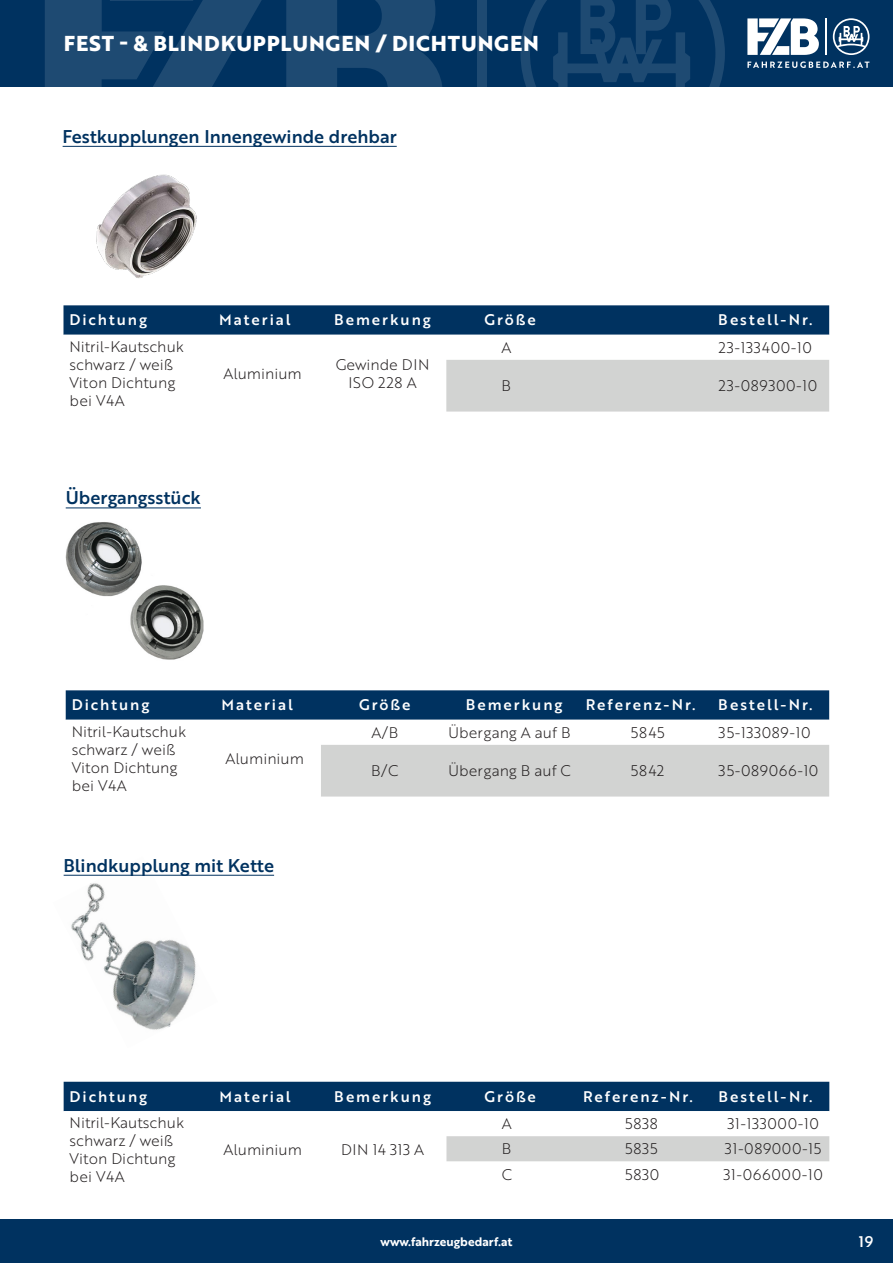
<style>
.page{position:relative;width:893px;height:1263px;background:#fff}
.page>*{position:absolute;margin:0;border:0;box-sizing:border-box;transform-origin:0 0}
.t1{font:700 21px "Brother 1816 Extra";letter-spacing:.04em;color:#fff}
.t2{font:18px "Brother 1816 Medium";color:#003260}
.t3{font:15px/18px "Brother 1816 Light";color:#231f20}
.t4{font:15px "Brother 1816 Medium";letter-spacing:.13em;color:#fff}
.t5{font:15px "Brother 1816 Light";letter-spacing:.04em;color:#231f20}
.t6{font:15px/18px "Brother 1816 Light";letter-spacing:.02em;color:#231f20;text-align:center}
.t7{font:12px "Brother 1816 Bold";color:#fff}
</style>
<div class="page">
<div style="left:0;top:0;width:893px;height:87px;background:#003260"></div>
<svg style="left:520px;top:0;width:205px;height:87px"></svg>
<div style="left:477px;top:0;width:9px;height:87px;background:#1e4a72"></div>
<svg style="left:45px;top:0;width:397px;height:87px"></svg>
<svg style="left:833px;top:18px;width:36px;height:37px"></svg>
<hr style="left:825px;top:18px;width:2px;height:37px;background:#fff">
<svg style="left:747px;top:18px;width:72px;height:37px"></svg>
<svg style="left:747px;top:61px;width:122px;height:7px"></svg>
<div style="left:0;top:1219px;width:893px;height:44px;background:#003260"></div>
<img style="left:63px;top:874px;width:155px;height:156px">
<img style="left:62px;top:145px;width:182px;height:133px">
<hr style="left:63px;top:146px;width:334px;height:1px;background:#003260">
<hr style="left:64px;top:875px;width:210px;height:1px;background:#003260">
<hr style="left:66px;top:508px;width:135px;height:1px;background:#003260">
<div style="left:63px;top:305px;width:766px;height:30px;background:#003260"></div>
<div style="left:446px;top:360px;width:383px;height:52px;background:#d2d3d2"></div>
<img style="left:66px;top:522px;width:138px;height:138px">
<div style="left:66px;top:690px;width:763px;height:30px;background:#003260"></div>
<div style="left:321px;top:745px;width:508px;height:51px;background:#d2d3d2"></div>
<div style="left:64px;top:1082px;width:765px;height:29px;background:#003260"></div>
<svg style="left:447px;top:1161px;width:382px;height:1px"></svg>
<div style="left:446px;top:1136px;width:383px;height:25px;background:#d2d3d2"></div>
<p class="t1" style="left:64px;top:27px;width:477px">FEST - &amp; BLINDKUPPLUNGEN / DICHTUNGEN</p>
<p class="t2" style="left:63px;top:123px;width:336px">Festkupplungen Innengewinde drehbar</p>
<p class="t4" style="left:69px;top:309px;width:79px">Dichtung</p>
<p class="t4" style="left:219px;top:309px;width:73px">Material</p>
<p class="t4" style="left:334px;top:309px;width:98px">Bemerkung</p>
<p class="t4" style="left:484px;top:309px;width:53px">Größe</p>
<p class="t4" style="left:718px;top:309px;width:96px">Bestell-Nr.</p>
<p class="t3" style="left:69px;top:337px;width:116px">Nitril-Kautschuk schwarz / weiß</p>
<p class="t3" style="left:69px;top:373px;width:107px">Viton Dichtung bei V4A</p>
<p class="t3" style="left:502px;top:338px;width:11px">A</p>
<p class="t5" style="left:719px;top:336px;width:95px">23-133400-10</p>
<p class="t3" style="left:502px;top:376px;width:11px">B</p>
<p class="t5" style="left:719px;top:375px;width:100px">23-089300-10</p>
<p class="t3" style="left:223px;top:364px;width:80px">Aluminium</p>
<p class="t6" style="left:336px;top:355px;width:95px">Gewinde DIN<br>ISO 228 A</p>
<p class="t2" style="left:66px;top:484px;width:137px">Übergangsstück</p>
<p class="t4" style="left:72px;top:694px;width:79px">Dichtung</p>
<p class="t4" style="left:221px;top:694px;width:73px">Material</p>
<p class="t4" style="left:359px;top:694px;width:53px">Größe</p>
<p class="t4" style="left:466px;top:694px;width:98px">Bemerkung</p>
<p class="t4" style="left:586px;top:694px;width:111px">Referenz-Nr.</p>
<p class="t4" style="left:718px;top:694px;width:96px">Bestell-Nr.</p>
<p class="t3" style="left:72px;top:722px;width:116px">Nitril-Kautschuk schwarz / weiß</p>
<p class="t3" style="left:72px;top:758px;width:107px">Viton Dichtung bei V4A</p>
<p class="t3" style="left:371px;top:723px;width:28px">A/B</p>
<p class="t3" style="left:449px;top:723px;width:123px">Übergang A auf B</p>
<p class="t3" style="left:631px;top:723px;width:35px">5845</p>
<p class="t5" style="left:719px;top:721px;width:93px">35-133089-10</p>
<p class="t3" style="left:371px;top:761px;width:29px">B/C</p>
<p class="t3" style="left:449px;top:761px;width:124px">Übergang B auf C</p>
<p class="t3" style="left:631px;top:761px;width:35px">5842</p>
<p class="t5" style="left:719px;top:760px;width:101px">35-089066-10</p>
<p class="t3" style="left:226px;top:749px;width:80px">Aluminium</p>
<p class="t2" style="left:64px;top:851px;width:212px">Blindkupplung mit Kette</p>
<p class="t4" style="left:70px;top:1085px;width:79px">Dichtung</p>
<p class="t4" style="left:219px;top:1085px;width:73px">Material</p>
<p class="t4" style="left:334px;top:1085px;width:98px">Bemerkung</p>
<p class="t4" style="left:485px;top:1085px;width:53px">Größe</p>
<p class="t4" style="left:583px;top:1085px;width:111px">Referenz-Nr.</p>
<p class="t4" style="left:718px;top:1085px;width:96px">Bestell-Nr.</p>
<p class="t3" style="left:70px;top:1113px;width:116px">Nitril-Kautschuk schwarz / weiß</p>
<p class="t3" style="left:70px;top:1149px;width:107px">Viton Dichtung bei V4A</p>
<p class="t3" style="left:502px;top:1114px;width:11px">A</p>
<p class="t3" style="left:625px;top:1114px;width:34px">5838</p>
<p class="t5" style="left:727px;top:1113px;width:93px">31-133000-10</p>
<p class="t3" style="left:502px;top:1139px;width:11px">B</p>
<p class="t3" style="left:625px;top:1139px;width:34px">5835</p>
<p class="t5" style="left:725px;top:1138px;width:98px">31-089000-15</p>
<p class="t3" style="left:502px;top:1165px;width:12px">C</p>
<p class="t3" style="left:625px;top:1165px;width:36px">5830</p>
<p class="t5" style="left:723px;top:1164px;width:101px">31-066000-10</p>
<p class="t3" style="left:223px;top:1140px;width:80px">Aluminium</p>
<p class="t3" style="left:341px;top:1140px;width:85px">DIN 14 313 A</p>
<p class="t7" style="left:381px;top:1232px;width:133px">www.fahrzeugbedarf.at</p>
<p class="t4" style="left:859px;top:1230px;width:16px">19</p>
</div>
